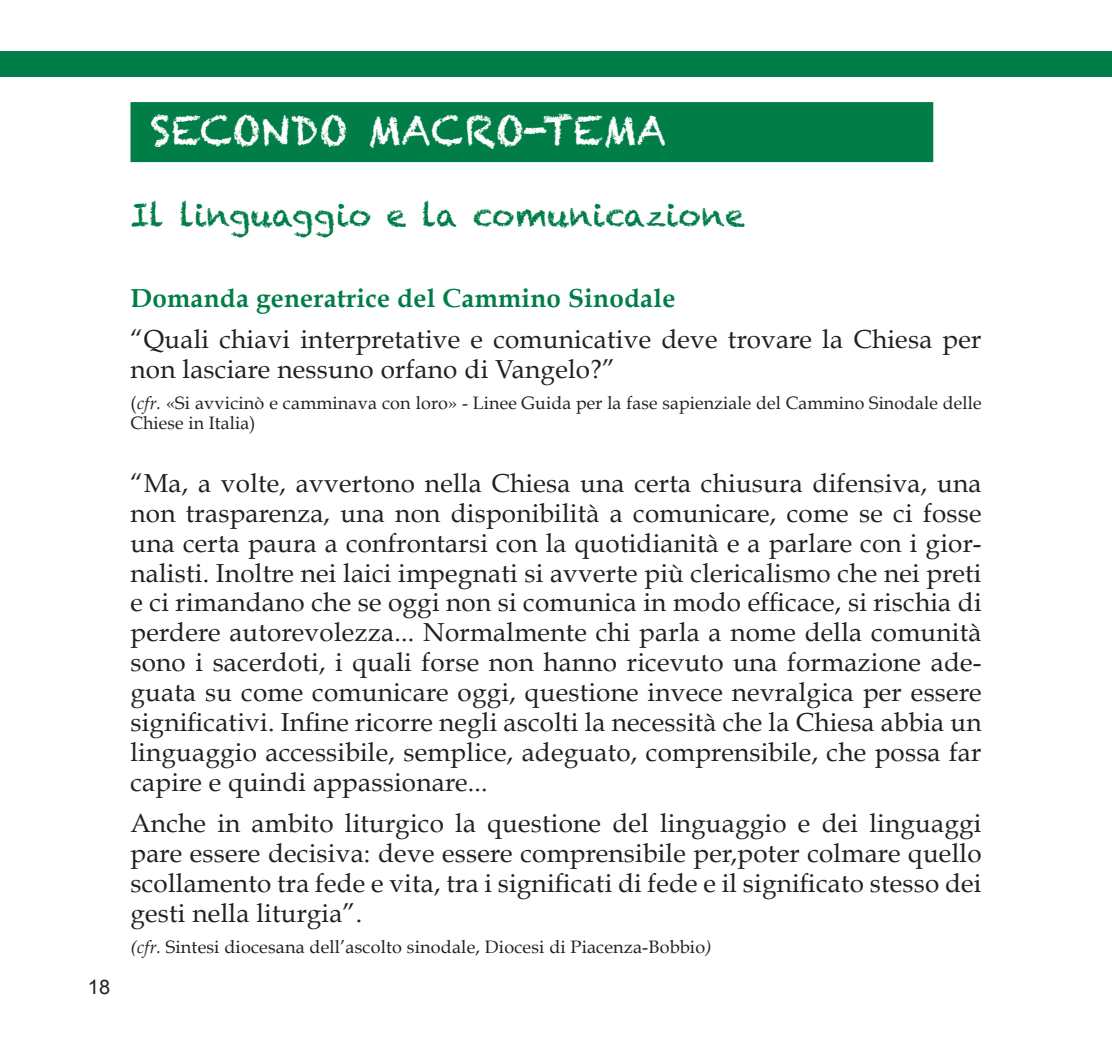
<style>
.page{position:relative;width:1112px;height:1055px;background:#fff}
.page>*{position:absolute;margin:0;border:0;box-sizing:border-box;transform-origin:0 0}
.t1{font:40px "Chalkduster";color:#fff}
.t2{font:32px "Chalkduster";color:#017e48}
.t3{font:26px/29.8px "Book Antiqua";letter-spacing:.01em;color:#231f20;text-align:justify}
.t4{font:700 26px "Book Antiqua";letter-spacing:.01em;color:#017e48}
.t5{font:20px "Arial";color:#231f20}
.t6{font:18px/20px "Book Antiqua";letter-spacing:.01em;color:#231f20}
.s1{font-style:italic}
</style>
<div class="page">
<div style="left:0;top:51px;width:1111px;height:25px;background:#017e48"></div>
<div style="left:130px;top:102px;width:803px;height:60px;background:#017e48"></div>
<p class="t5" style="left:88px;top:974px;width:24px">18</p>
<h1 class="t1" style="left:150px;top:107px;width:517px">SECONDO MACRO-TEMA</h1>
<p class="t2" style="left:130px;top:196px;width:615px">Il linguaggio e la comunicazione</p>
<p class="t4" style="left:130px;top:283px;width:546px">Domanda generatrice del Cammino Sinodale</p>
<p class="t3" style="left:130px;top:324px;width:852px">“Quali chiavi interpretative e comunicative deve trovare la Chiesa per non lasciare nessuno orfano di Vangelo?”</p>
<p class="t6" style="left:130px;top:393px;width:852px">(<span class="s1">cfr.</span> «Si avvicinò e camminava con loro» - Linee Guida per la fase sapienziale del Cammino Sinodale delle<br>Chiese in Italia)</p>
<p class="t3" style="left:130px;top:468px;width:852px">“Ma, a volte, avvertono nella Chiesa una certa chiusura difensiva, una non trasparenza, una non disponibilità a comunicare, come se ci fosse una certa paura a confrontarsi con la quotidianità e a parlare con i gior&shy;nalisti. Inoltre nei laici impegnati si avverte più clericalismo che nei preti e ci rimandano che se oggi non si comunica in modo efficace, si rischia di perdere autorevolezza... Normalmente chi parla a nome della comunità sono i sacerdoti, i quali forse non hanno ricevuto una formazione ade&shy;guata su come comunicare oggi, questione invece nevralgica per essere significativi. Infine ricorre negli ascolti la necessità che la Chiesa abbia un linguaggio accessibile, semplice, adeguato, comprensibile, che possa far capire e quindi appassionare...</p>
<p class="t3" style="left:130px;top:808px;width:852px">Anche in ambito liturgico la questione del linguaggio e dei linguaggi pare essere decisiva: deve essere comprensibile per,poter colmare quello scollamento tra fede e vita, tra i significati di fede e il significato stesso dei gesti nella liturgia”.</p>
<p class="t6" style="left:130px;top:937px;width:582px"><span class="s1">(cfr.</span> Sintesi diocesana dell’ascolto sinodale, Diocesi di Piacenza-Bobbio<span class="s1">)</span></p>
</div>
